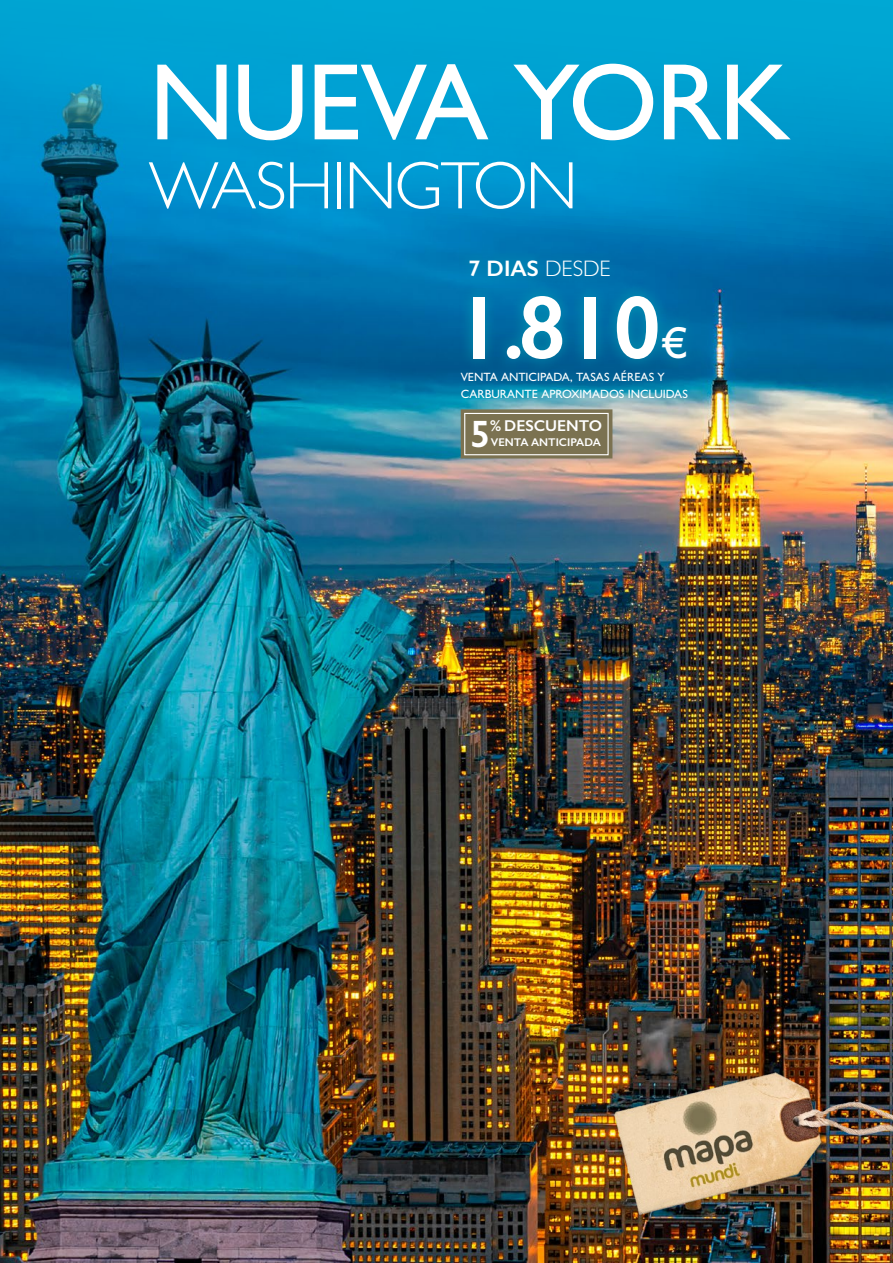
<style>
.page{position:relative;width:893px;height:1263px;background:#fff}
.page>*{position:absolute;margin:0;border:0;box-sizing:border-box;transform-origin:0 0}
.t1{font:500 109.5px "Gill Sans";letter-spacing:-.025em;color:#fff}
.t2{font:600 90px "Gill Sans";color:#fff}
.t3{font:300 67.5px "Gill Sans";letter-spacing:-.025em;color:#fff}
.t4{font:600 38.25px "Gill Sans";color:#fff}
.t5{font:600 22.5px "Gill Sans";color:#fff}
.t6{font:600 15.75px "Gill Sans";color:#fff}
.t7{font:500 12px/16.5px "Gill Sans";color:#fff}
.t8{font:600 11.25px "Gill Sans";color:#fff}
.s1{font-weight:300}
.s2{font-weight:500;font-size:45px}
</style>
<div class="page">
<img style="left:0;top:0;width:893px;height:1263px">
<img style="left:590px;top:1073px;width:303px;height:190px">
<div style="left:458px;top:282px;width:242px;height:90px;background:#00a5b7;opacity:.75"></div>
<div style="left:457px;top:246px;width:165px;height:44px;background:#0075af"></div>
<div style="left:461px;top:409px;width:151px;height:49px;background:#7b7251;border:2px solid #7b7251"></div>
<div style="left:464px;top:413px;width:145px;height:42px;border:1px solid #fff"></div>
<h1 class="t1" style="left:149px;top:37px;width:643px">NUEVA YORK</h1>
<h3 class="t3" style="left:149px;top:145px;width:431px">WASHINGTON</h3>
<h3 class="t5" style="left:468px;top:254px;width:144px">7 DIAS <span class="s1">DESDE</span></h3>
<h2 class="t2" style="left:455px;top:273px;width:235px">1.810<span class="s2">€</span></h2>
<p class="t7" style="left:461px;top:369px;width:229px">VENTA ANTICIPADA, TASAS AÉREAS Y<br>CARBURANTE APROXIMADOS INCLUIDAS</p>
<h3 class="t4" style="left:470px;top:410px;width:22px">5</h3>
<h3 class="t6" style="left:490px;top:416px;width:113px">% DESCUENTO</h3>
<p class="t8" style="left:491px;top:435px;width:112px">VENTA ANTICIPADA</p>
</div>
